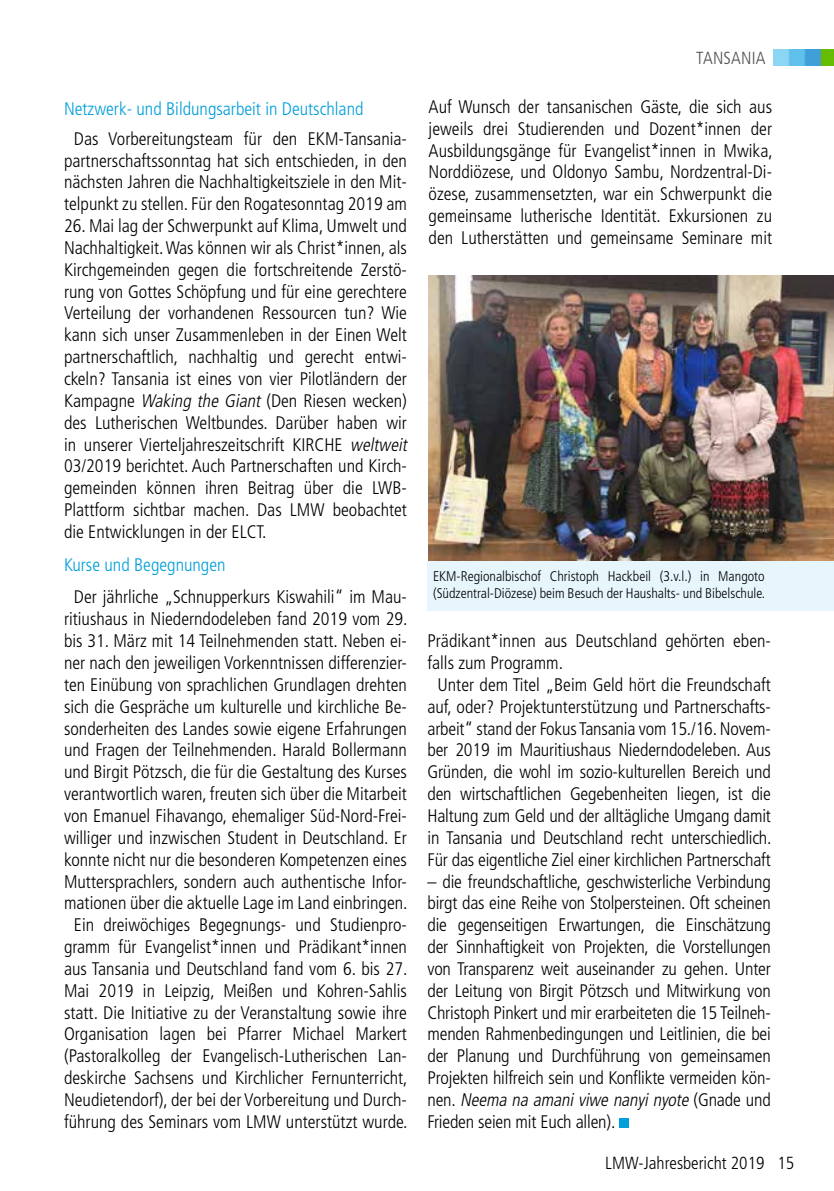
<style>
.page{position:relative;width:834px;height:1191px;background:#fff}
.page>*{position:absolute;margin:0;border:0;box-sizing:border-box;transform-origin:0 0}
.t1{font:300 condensed 18.2px/21.9px "Frutiger";color:#000;text-align:center}
.t2{font:300 condensed 18.2px "Frutiger";color:#009edb}
.t3{font:300 condensed 17.5px "Frutiger";color:#000}
.t4{font:300 condensed 17.5px "Frutiger";color:#514f4d}
.t5{font:300 condensed 14px/16.8px "Frutiger";color:#000}
.s1{font-style:italic}
</style>
<div class="page">
<img style="left:773px;top:50px;width:60px;height:15px">
<div style="left:427px;top:561px;width:406px;height:49px;background:#e7f6fd"></div>
<img style="left:428px;top:275px;width:405px;height:286px">
<div style="left:618px;top:1118px;width:10px;height:9px;background:#009edb"></div>
<p class="t2" style="left:64px;top:99px;width:301px">Netzwerk- und Bildungsarbeit in Deutschland</p>
<p class="t1" style="left:64px;top:128px;width:344px">Das Vorbereitungsteam für den EKM-Tansania&shy;partnerschaftssonntag hat sich entschieden, in den nächsten Jahren die Nachhaltigkeitsziele in den Mit&shy;telpunkt zu stellen. Für den Rogatesonntag 2019 am</p>
<p class="t1" style="left:64px;top:215px;width:348px;text-align:left">26. Mai lag der Schwerpunkt auf Klima, Umwelt und Nachhaltigkeit. Was können wir als Christ*innen, als Kirchgemeinden gegen die fortschreitende Zerstö&shy;rung von Gottes Schöpfung und für eine gerechtere Verteilung der vorhandenen Ressourcen tun? Wie kann sich unser Zusammenleben in der Einen Welt partnerschaftlich, nachhaltig und gerecht entwi&shy;ckeln? Tansania ist eines von vier Pilotländern der Kampagne <span class="s1">Waking the Giant</span> (Den Riesen wecken) des Lutherischen Weltbundes. Darüber haben wir in unserer Vierteljahreszeitschrift KIRCH E <span class="s1">weltweit </span>03/2019 berichtet. Auch Partnerschaften und Kirch&shy;gemeinden können ihren Beitrag über die LWB-Plattform sichtbar machen. Das LMW beobachtet die Entwicklungen in der ELCT.</p>
<p class="t2" style="left:64px;top:554px;width:163px">Kurse und Begegnungen</p>
<p class="t1" style="left:64px;top:586px;width:345px">Der jährliche „Schnupperkurs Kiswahili“ im Mau&shy;ritiushaus in Niederndodeleben fand 2019 vom 29. bis 31. März mit 14 Teilnehmenden statt. Neben ei&shy;ner nach den jeweiligen Vorkenntnissen differenzier&shy;ten Einübung von sprachlichen Grundlagen drehten sich die Gespräche um kulturelle und kirchliche Be&shy;sonderheiten des Landes sowie eigene Erfahrungen und Fragen der Teilnehmenden. Harald Bollermann und Birgit Pötzsch, die für die Gestaltung des Kurses verantwortlich waren, freuten sich über die Mitarbeit von Emanuel Fihavango, ehemaliger Süd-Nord-Frei&shy;williger und inzwischen Student in Deutschland. Er konnte nicht nur die besonderen Kompetenzen eines Muttersprachlers, sondern auch authentische Infor&shy;mationen über die aktuelle Lage im Land einbringen.<br>Ein dreiwöchiges Begegnungs- und Studienpro&shy;gramm für Evangelist*innen und Prädikant*innen aus Tansania und Deutschland fand vom 6. bis 27.<br>Mai 2019 in Leipzig, Meißen und Kohren-Sahlis statt. Die Initiative zu der Veranstaltung sowie ihre Organisation lagen bei Pfarrer Michael Markert (Pastoralkolleg der Evangelisch-Lutherischen Lan&shy;deskirche Sachsens und Kirchlicher Fernunterricht, Neudietendorf), der bei der Vorbereitung und Durch&shy;führung des Seminars vom LMW unterstützt wurde.</p>
<p class="t4" style="left:696px;top:48px;width:17px">Tansania</p>
<p class="t1" style="left:428px;top:96px;width:345px;text-align:justify">Auf Wunsch der tansanischen Gäste, die sich aus jeweils drei Studierenden und Dozent*innen der Ausbildungsgänge für Evangelist*innen in Mwika, Norddiözese, und Oldonyo Sambu, Nordzentral-Di&shy;özese, zusammensetzten, war ein Schwerpunkt die gemeinsame lutherische Identität. Exkursionen zu den Lutherstätten und gemeinsame Seminare mit</p>
<p class="t5" style="left:433px;top:568px;width:333px">EKM-Regionalbischof Christoph Hackbeil (3.v.l.) in Mangoto (Südzentral-Diözese) beim Besuch der Haushalts- und Bibelschule.</p>
<p class="t1" style="left:427px;top:630px;width:345px">Prädikant*innen aus Deutschland gehörten eben-</p>
<p class="t1" style="left:427px;top:652px;width:137px">falls zum Programm.</p>
<p class="t1" style="left:437px;top:674px;width:335px">Unter dem Titel „Beim Geld hört die Freundschaft</p>
<p class="t1" style="left:427px;top:696px;width:345px">auf, oder? Projektunterstützung und Partnerschafts-</p>
<p class="t1" style="left:427px;top:717px;width:345px">arbeit“ stand der Fokus Tansania vom 15./16. Novem-</p>
<p class="t1" style="left:427px;top:739px;width:345px">ber 2019 im Mauritiushaus Niederndodeleben. Aus</p>
<p class="t1" style="left:427px;top:761px;width:345px">Gründen, die wohl im sozio-kulturellen Bereich und</p>
<p class="t1" style="left:427px;top:783px;width:345px">den wirtschaftlichen Gegebenheiten liegen, ist die</p>
<p class="t1" style="left:427px;top:805px;width:345px">Haltung zum Geld und der alltägliche Umgang damit</p>
<p class="t1" style="left:427px;top:827px;width:345px">in Tansania und Deutschland recht unterschiedlich.</p>
<p class="t1" style="left:427px;top:848px;width:345px">Für das eigentliche Ziel einer kirchlichen Partnerschaft</p>
<p class="t1" style="left:427px;top:870px;width:345px;text-align:justify">– die freundschaftliche, geschwisterliche Verbindung birgt das eine Reihe von Stolpersteinen. Oft scheinen die gegenseitigen Erwartungen, die Einschätzung der Sinnhaftigkeit von Projekten, die Vorstellungen von Transparenz weit auseinander zu gehen. Unter der Leitung von Birgit Pötzsch und Mitwirkung von Christoph Pinkert und mir erarbeiteten die 15 Teilneh&shy;menden Rahmenbedingungen und Leitlinien, die bei der Planung und Durchführung von gemeinsamen Projekten hilfreich sein und Konflikte vermeiden kön&shy;n e n . <span class="s1">Neema na amani viwe nanyi nyote</span> ( G n a d e u n d Frieden seien mit Euch allen).</p>
<p class="t3" style="left:605px;top:1153px;width:190px">LMW-Jahresbericht 2019 15</p>
</div>
